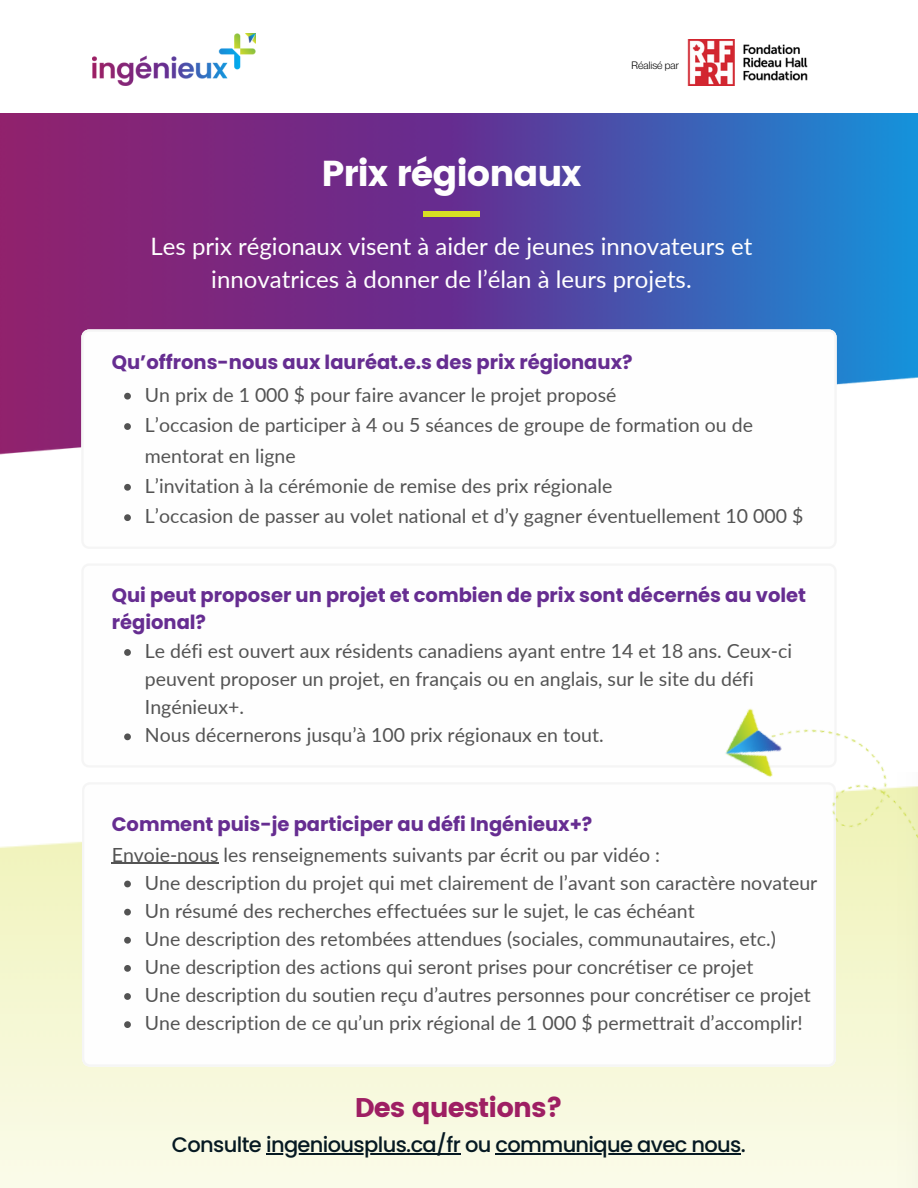
<style>
.page{position:relative;width:918px;height:1188px;background:#fff}
.page>*{position:absolute;margin:0;border:0;box-sizing:border-box;transform-origin:0 0}
.t1{font:36px "Poppins";letter-spacing:-.03em;color:#fefefe}
.t2{font:27px "Poppins";letter-spacing:-.03em;color:#9e1f63}
.t3{font:24px/32.7px "Lato";color:#fff;text-align:center}
.t4{font:500 21px "Poppins";letter-spacing:-.03em;color:#061922}
.t5{font:19.5px/28.2px "Lato";color:#535353}
.t6{font:700 19.5px/27px "Poppins";color:#662d91}
.t7{font:10.5px "Neue Montreal";color:#000}
</style>
<div class="page">
<img style="left:0;top:842px;width:918px;height:346px">
<img style="left:0;top:113px;width:918px;height:342px">
<svg style="left:81px;top:329px;width:755px;height:155px"></svg>
<svg style="left:82px;top:842px;width:754px;height:225px"></svg>
<svg style="left:124px;top:649px;width:7px;height:7px"></svg>
<svg style="left:124px;top:733px;width:7px;height:7px"></svg>
<img style="left:689px;top:708px;width:229px;height:170px">
<hr style="left:423px;top:212px;width:57px;height:4px;background:#d7df23">
<svg style="left:124px;top:393px;width:7px;height:7px"></svg>
<svg style="left:124px;top:423px;width:7px;height:7px"></svg>
<svg style="left:124px;top:484px;width:7px;height:7px"></svg>
<svg style="left:124px;top:514px;width:7px;height:7px"></svg>
<svg style="left:124px;top:881px;width:7px;height:6px"></svg>
<svg style="left:124px;top:909px;width:7px;height:7px"></svg>
<svg style="left:124px;top:937px;width:7px;height:7px"></svg>
<svg style="left:124px;top:965px;width:7px;height:7px"></svg>
<svg style="left:124px;top:993px;width:7px;height:7px"></svg>
<svg style="left:124px;top:1021px;width:7px;height:7px"></svg>
<hr style="left:112px;top:863px;width:32px;height:1px;background:#535353">
<hr style="left:144px;top:863px;width:74px;height:1px;background:#535353">
<hr style="left:266px;top:1153px;width:194px;height:2px;background:#061922">
<hr style="left:496px;top:1153px;width:245px;height:2px;background:#061922">
<img style="left:93px;top:34px;width:163px;height:52px">
<img style="left:687px;top:40px;width:121px;height:46px">
<p class="t1" style="left:322px;top:152px;width:261px">Prix régionaux</p>
<p class="t7" style="left:632px;top:59px;width:49px">Réalisé par</p>
<p class="t3" style="left:151px;top:230px;width:603px">Les prix régionaux visent à aider de jeunes innovateurs et innovatrices à donner de l’élan à leurs projets.</p>
<p class="t6" style="left:112px;top:349px;width:522px">Qu’offrons-nous aux lauréat.e.s des prix régionaux?</p>
<p class="t5" style="left:145px;top:380px;width:473px">Un prix de 1 000 $ pour faire avancer le projet proposé</p>
<p class="t5" style="left:145px;top:409px;width:610px;line-height:30.3px">L’occasion de participer à 4 ou 5 séances de groupe de formation ou de mentorat en ligne</p>
<p class="t5" style="left:145px;top:471px;width:469px">L’invitation à la cérémonie de remise des prix régionale</p>
<p class="t5" style="left:145px;top:502px;width:660px">L’occasion de passer au volet national et d’y gagner éventuellement 10 000 $</p>
<p class="t6" style="left:112px;top:582px;width:696px">Qui peut proposer un projet et combien de prix sont décernés au volet régional?</p>
<p class="t5" style="left:145px;top:636px;width:649px">Le défi est ouvert aux résidents canadiens ayant entre 14 et 18 ans. Ceux-ci peuvent proposer un projet, en français ou en anglais, sur le site du défi<br>Ingénieux+.</p>
<p class="t5" style="left:145px;top:721px;width:460px">Nous décernerons jusqu’à 100 prix régionaux en tout.</p>
<p class="t6" style="left:112px;top:811px;width:482px">Comment puis-je participer au défi Ingénieux+?</p>
<p class="t5" style="left:112px;top:840px;width:550px">Envoie-nous les renseignements suivants par écrit ou par vidéo :</p>
<p class="t5" style="left:145px;top:868px;width:674px">Une description du projet qui met clairement de l’avant son caractère novateur</p>
<p class="t5" style="left:145px;top:896px;width:551px">Un résumé des recherches effectuées sur le sujet, le cas échéant</p>
<p class="t5" style="left:145px;top:924px;width:632px">Une description des retombées attendues (sociales, communautaires, etc.)</p>
<p class="t5" style="left:145px;top:952px;width:610px">Une description des actions qui seront prises pour concrétiser ce projet</p>
<p class="t5" style="left:145px;top:980px;width:667px">Une description du soutien reçu d’autres personnes pour concrétiser ce projet</p>
<p class="t5" style="left:145px;top:1009px;width:659px">Une description de ce qu’un prix régional de 1 000 $ permettrait d’accomplir!</p>
<p class="t2" style="left:355px;top:1092px;width:210px">Des questions?</p>
<p class="t4" style="left:172px;top:1130px;width:575px">Consulte ingeniousplus.ca/fr ou communique avec nous.</p>
</div>
